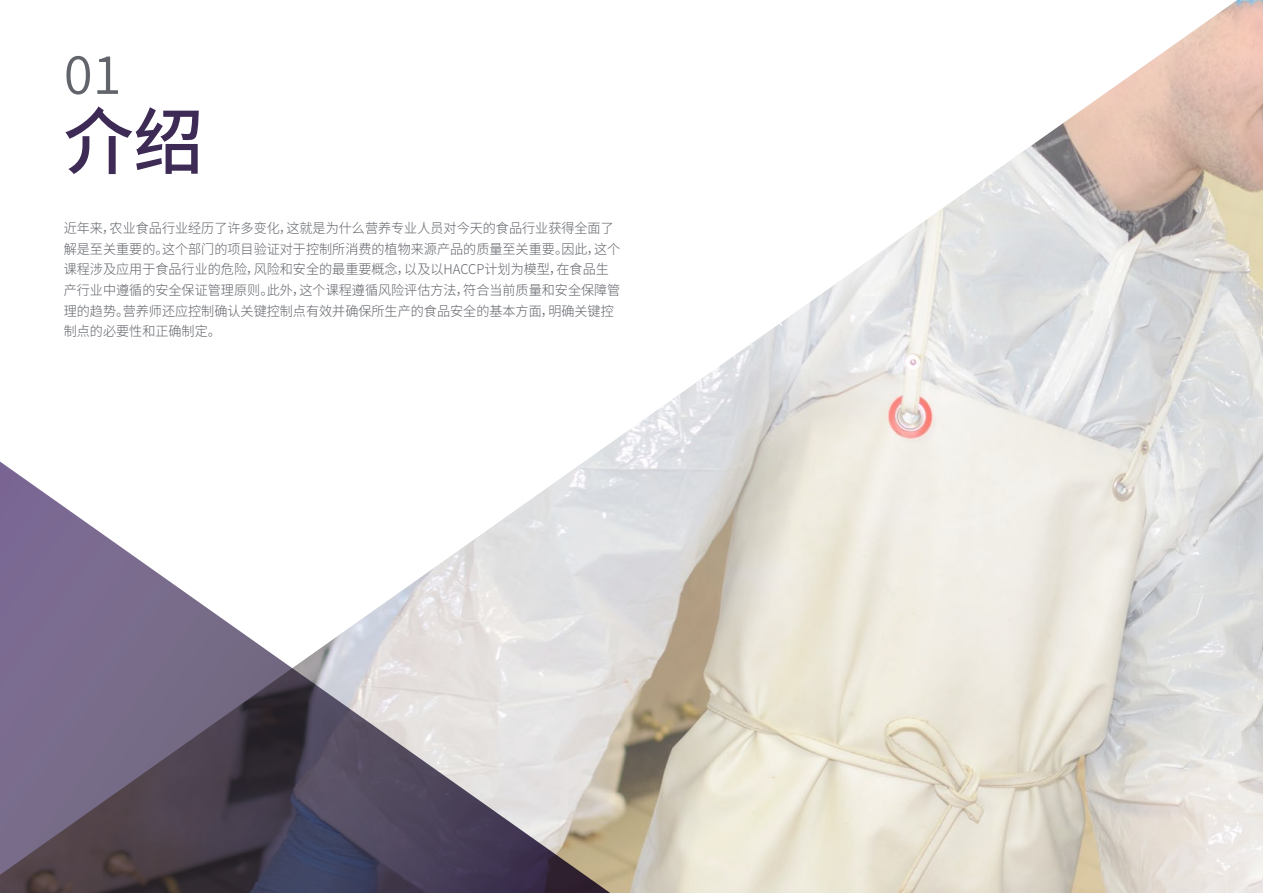
<style>
.page{position:relative;width:1263px;height:893px;background:#fff}
.page>*{position:absolute;margin:0;border:0;box-sizing:border-box;transform-origin:0 0}
.t1{font:500 72px "Source Han Sans CN";color:#3d2b56}
.t2{font:52.5px "Source Han Sans CN";color:#61646a}
.t3{font:300 13.5px/20.7px "Source Han Sans CN";color:#61646a}
</style>
<div class="page">
<img style="left:607px;top:0;width:656px;height:893px">
<svg style="left:0;top:446px;width:640px;height:447px"></svg>
<h2 class="t2" style="left:64px;top:45px;width:59px">01</h2>
<h1 class="t1" style="left:64px;top:101px;width:141px">介绍</h1>
<p class="t3" style="left:64px;top:218px;width:558px">近年来，农业食品行业经历了许多变化，这就是为什么营养专业人员对今天的食品行业获得全面了解是至关重要的。这个部门的项目验证对于控制所消费的植物来源产品的质量至关重要。因此，这个课程涉及应用于食品行业的危险，风险和安全的最重要概念，以及以HACCP计划为模型，在食品生产行业中遵循的安全保证管理原则。此外，这个课程遵循风险评估方法，符合当前质量和安全保障管理的趋势。营养师还应控制确认关键控制点有效并确保所生产的食品安全的基本方面，明确关键控制点的必要性和正确制定。</p>
</div>
